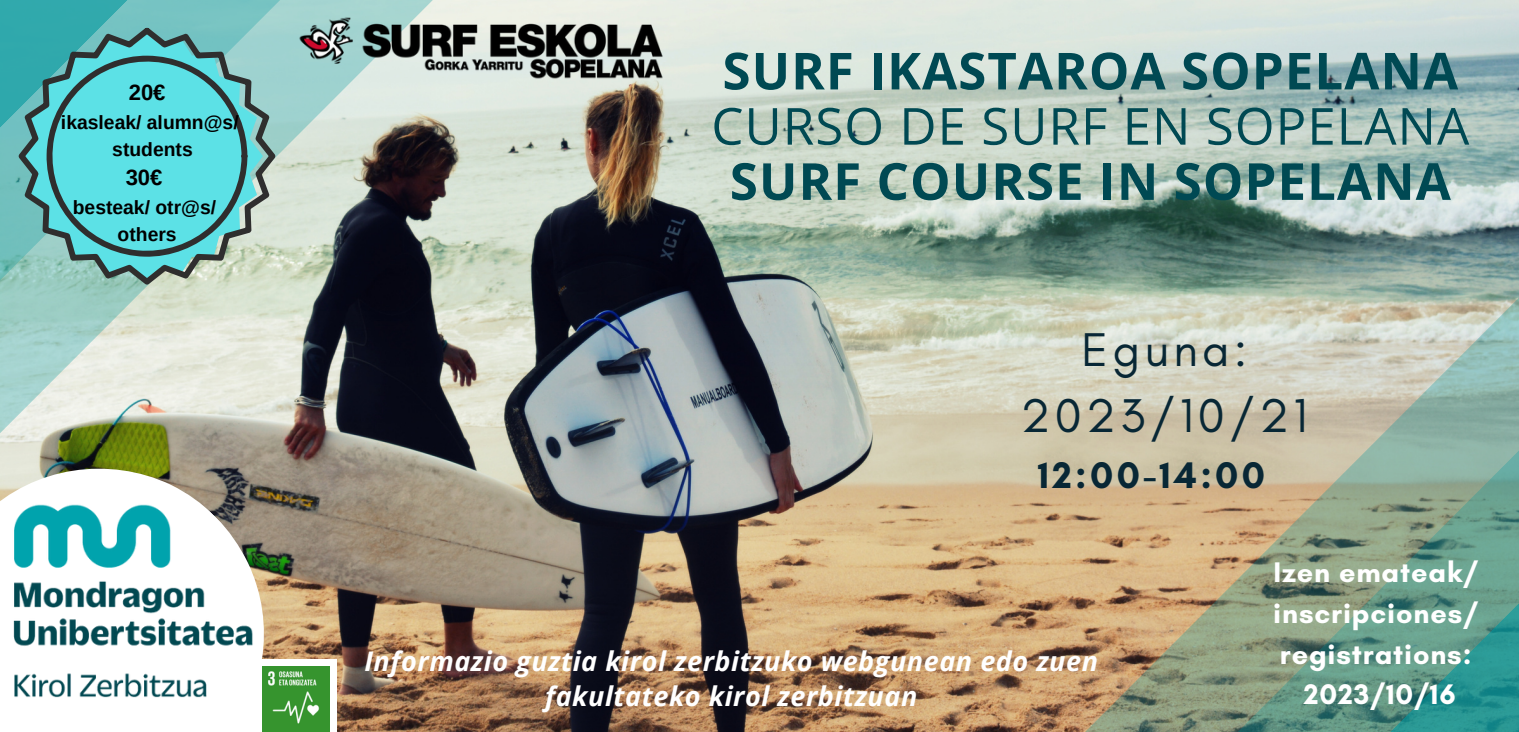
<style>
.page{position:relative;width:1519px;height:732px;background:#fff}
.page>*{position:absolute;margin:0;border:0;box-sizing:border-box;transform-origin:0 0}
.t1{font:700 51px "Open Sans";letter-spacing:.02em;color:#004953}
.t2{font:51px "Open Sans";letter-spacing:.02em;color:#004953}
.t3{font:48.15px "Glacial Indifference";letter-spacing:.09em;color:#082735}
.t4{font:700 37.65px "Glacial Indifference";letter-spacing:.09em;color:#082735}
.t5{font:700 28.8px/40.5px "Glacial Indifference";letter-spacing:.03em;color:#fff;text-align:justify}
.t6{font:italic 700 27px/35px "Open Sans";letter-spacing:.02em;color:#fff;text-align:center}
.t7{font:700 22.05px "Arimo";color:#000}
.t8{font:700 19.35px "Arimo";color:#000}
</style>
<div class="page">
<img style="left:417px;top:0;width:1102px;height:731px">
<svg style="left:0;top:0;width:445px;height:446px;background:#8e9895"></svg>
<svg style="left:0;top:0;width:293px;height:294px;background:#b1d5ca"></svg>
<img style="left:0;top:399px;width:417px;height:332px">
<svg style="left:1074px;top:285px;width:445px;height:446px;background:#c0bba2"></svg>
<svg style="left:1225px;top:437px;width:294px;height:294px;background:#8ca38a"></svg>
<svg style="left:1378px;top:589px;width:141px;height:142px;background:#48968b"></svg>
<svg style="left:0;top:0;width:247px;height:257px;background:#56b6b7"></svg>
<svg style="left:19px;top:28px;width:256px;height:256px;background:#62bfc0"></svg>
<div style="left:216px;top:658px;width:121px;height:73px;background:#fff"></div>
<img style="left:263px;top:666px;width:66px;height:65px">
<img style="left:296px;top:16px;width:372px;height:65px">
<p class="t7" style="left:129px;top:80px;width:38px">20€</p>
<p class="t8" style="left:61px;top:112px;width:179px">ikasleak/ alumn@s/</p>
<p class="t8" style="left:112px;top:139px;width:82px">students</p>
<p class="t7" style="left:126px;top:164px;width:38px">30€</p>
<p class="t8" style="left:73px;top:196px;width:145px">besteak/ otr@s/</p>
<p class="t8" style="left:118px;top:223px;width:61px">others</p>
<p class="t1" style="left:722px;top:35px;width:737px">SURF IKASTAROA SOPELANA</p>
<p class="t2" style="left:711px;top:90px;width:759px">CURSO DE SURF EN SOPELANA</p>
<p class="t1" style="left:730px;top:145px;width:722px">SURF COURSE IN SOPELANA</p>
<p class="t3" style="left:1081px;top:320px;width:167px">Eguna:</p>
<p class="t3" style="left:1021px;top:386px;width:288px">2023/10/21</p>
<p class="t4" style="left:1038px;top:451px;width:229px">12:00-14:00</p>
<p class="t6" style="left:364px;top:642px;width:735px">Informazio guztia kirol zerbitzuko webgunean edo zuen fakultateko kirol zerbitzuan</p>
<p class="t5" style="left:1273px;top:552px;width:206px">Izen emateak/ inscripciones/ registrations:</p>
<p class="t5" style="left:1304px;top:673px;width:153px">2023/10/16</p>
</div>
